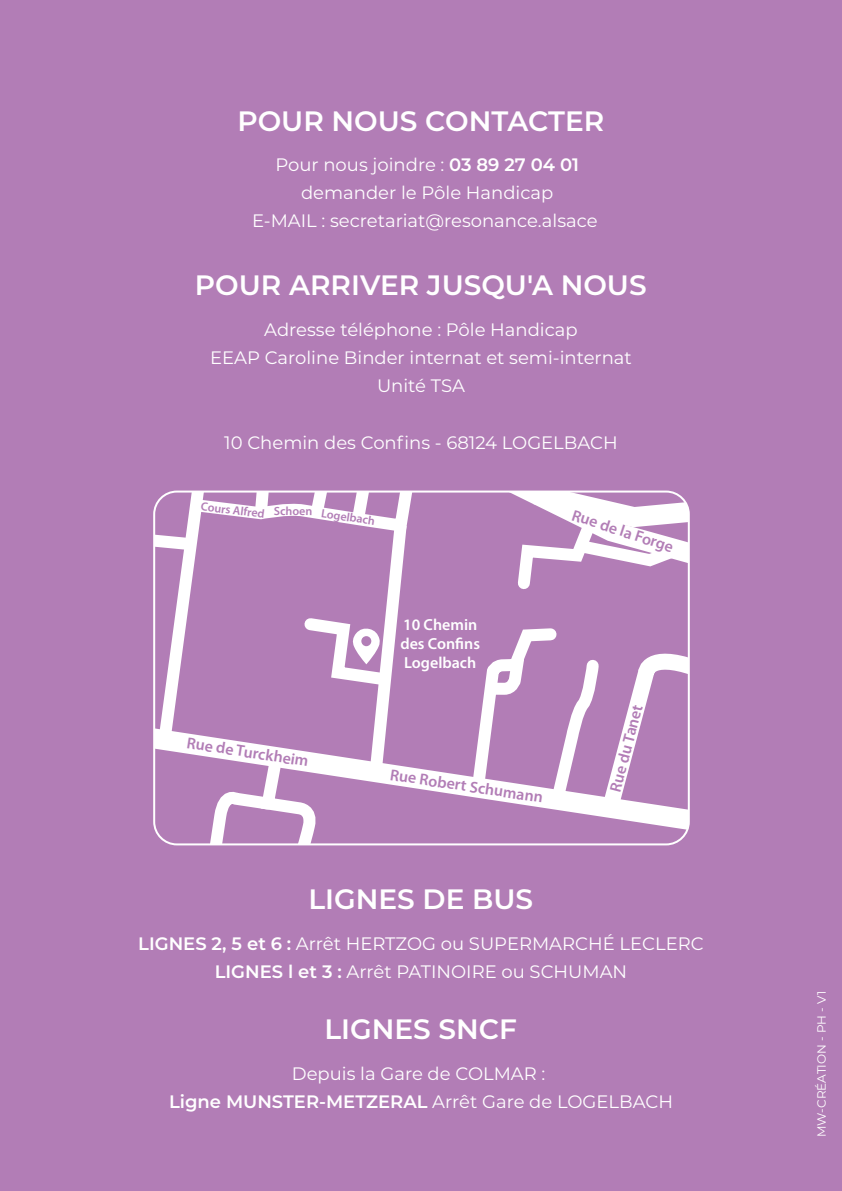
<style>
.page{position:relative;width:842px;height:1191px;background:#b27db6}
.page>*{position:absolute;margin:0;border:0;box-sizing:border-box;transform-origin:0 0}
.t1{font:600 28px "Montserrat";color:#fff}
.t2{font:18px/28px "Montserrat";color:#fff;text-align:center}
.t3{font:600 16px "Myriad Pro";color:#b27db6}
.t4{font:600 16px/19.2px "Myriad Pro";color:#fff}
.t5{font:600 12px "Myriad Pro";color:#b27db6}
.t6{font:12px "Montserrat";color:#fff}
.s1{font-weight:600}
</style>
<div class="page">
<svg style="left:414px;top:768px;width:270px;height:76px"></svg>
<svg style="left:465px;top:628px;width:222px;height:209px"></svg>
<svg style="left:511px;top:493px;width:176px;height:96px"></svg>
<svg style="left:154px;top:491px;width:260px;height:353px"></svg>
<h1 class="t1" style="left:237px;top:105px;width:368px">POUR NOUS CONTACTER</h1>
<p class="t2" style="left:252px;top:150px;width:347px">Pour nous joindre : <span class="s1">03 89 27 04 01 </span>demander le Pôle Handicap<br>E-MAIL : secretariat@resonance.alsace</p>
<h1 class="t1" style="left:195px;top:269px;width:453px">POUR ARRIVER JUSQU'A NOUS</h1>
<p class="t2" style="left:210px;top:316px;width:423px">Adresse téléphone : Pôle Handicap<br>EEAP Caroline Binder internat et semi-internat<br>Unité TSA</p>
<p class="t2" style="left:224px;top:428px;width:395px">10 Chemin des Confins - 68124 LOGELBACH</p>
<p class="t5" style="left:202px;top:501px;width:66px;rotate:7deg">Cours Alfred</p>
<p class="t5" style="left:322px;top:508px;width:56px;rotate:9deg">Logelbach</p>
<p class="t5" style="left:274px;top:506px;width:40px;rotate:1deg">Schoen</p>
<p class="t3" style="left:188px;top:736px;width:124px;rotate:9deg">Rue de Turckheim</p>
<p class="t4" style="left:400px;top:616px;width:81px">10 Chemin des Confins<br>Logelbach</p>
<p class="t3" style="left:391px;top:769px;width:156px;rotate:8deg">Rue Robert Schumann</p>
<p class="t3" style="left:574px;top:509px;width:107px;rotate:18deg">Rue de la Forge</p>
<p class="t3" style="left:609px;top:789px;width:91px;rotate:-75deg">Rue du Tanet</p>
<h1 class="t1" style="left:308px;top:882px;width:226px">LIGNES DE BUS</h1>
<p class="t2" style="left:138px;top:930px;width:567px"><span class="s1">LIGNES 2, 5 et 6 :</span> Arrêt HERTZOG ou SUPERMARCHÉ LECLERC<br><span class="s1">LIGNES l et 3 :</span> Arrêt PATINOIRE ou SCHUMAN</p>
<h1 class="t1" style="left:324px;top:1013px;width:194px">LIGNES SNCF</h1>
<p class="t2" style="left:169px;top:1060px;width:505px">Depuis la Gare de COLMAR :<br><span class="s1">Ligne MUNSTER-METZERAL</span> Arrêt Gare de LOGELBACH</p>
<p class="t6" style="left:814px;top:1137px;width:148px;rotate:-90deg">MW-CRÉATION - PH - V1</p>
</div>
